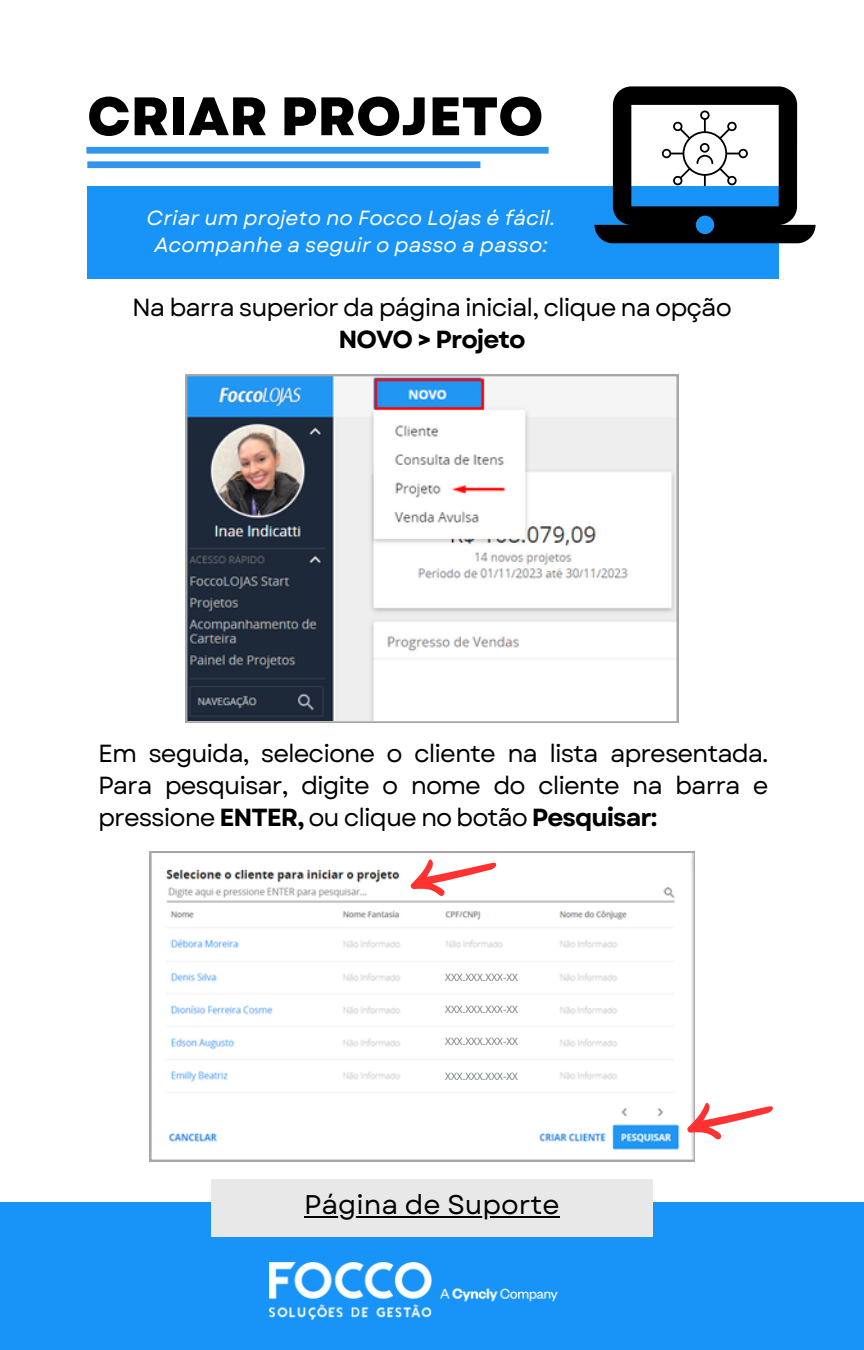
<style>
.page{position:relative;width:864px;height:1350px;background:#fff}
.page>*{position:absolute;margin:0;border:0;box-sizing:border-box;transform-origin:0 0}
.t1{font:800 54px "Garet";color:#000}
.t2{font:27px "Garet";color:#000}
.t3{font:24.75px/31.9px "Garet";letter-spacing:-.04em;color:#000;text-align:justify}
.t4{font:700 24.75px "Garet";letter-spacing:-.04em;color:#010101}
.t5{font:italic 20.47px/27px "Garet";color:#fff;text-align:center}
.t6{font:10.12px "Open Sans";color:#69767d}
.s1{font-weight:700}
</style>
<div class="page">
<div style="left:0;top:1203px;width:864px;height:147px;background:#1893f8"></div>
<div style="left:211px;top:1179px;width:442px;height:57px;background:#e9e8e9"></div>
<hr style="left:304px;top:1216px;width:256px;height:2px;background:#000">
<img style="left:269px;top:1262px;width:289px;height:58px">
<div style="left:87px;top:186px;width:692px;height:93px;background:#1893f8"></div>
<svg style="left:594px;top:86px;width:222px;height:157px"></svg>
<svg style="left:186px;top:375px;width:492px;height:347px"></svg>
<div style="left:86px;top:147px;width:463px;height:7px;background:#3195ec"></div>
<div style="left:87px;top:161px;width:393px;height:7px;background:#3195ec"></div>
<svg style="left:150px;top:851px;width:545px;height:310px"></svg>
<div style="left:439px;top:967px;width:85px;height:21px;background:#fff"></div>
<div style="left:439px;top:999px;width:79px;height:21px;background:#fff"></div>
<div style="left:439px;top:1031px;width:79px;height:21px;background:#fff"></div>
<svg style="left:405px;top:851px;width:96px;height:52px"></svg>
<div style="left:439px;top:1066px;width:79px;height:21px;background:#fff"></div>
<svg style="left:681px;top:1087px;width:92px;height:60px"></svg>
<h1 class="t1" style="left:87px;top:77px;width:457px">CRIAR PROJETO</h1>
<p class="t5" style="left:147px;top:205px;width:410px">Criar um projeto no Focco Lojas é fácil.<br>Acompanhe a seguir o passo a passo:</p>
<p class="t3" style="left:132px;top:292px;width:601px">Na barra superior da página inicial, clique na opção</p>
<p class="t4" style="left:338px;top:322px;width:189px">NOVO &gt; Projeto</p>
<p class="t3" style="left:98px;top:738px;width:672px">Em seguida, selecione o cliente na lista apresentada.<br>Para pesquisar, digite o nome do cliente na barra e pressione <span class="s1">ENTER,</span> ou clique no botão <span class="s1">Pesquisar:</span></p>
<p class="t6" style="left:445px;top:970px;width:74px">XXX.XXX.XXX-XX</p>
<p class="t6" style="left:445px;top:1002px;width:74px">XXX.XXX.XXX-XX</p>
<p class="t6" style="left:445px;top:1034px;width:74px">XXX.XXX.XXX-XX</p>
<p class="t6" style="left:445px;top:1069px;width:74px">XXX.XXX.XXX-XX</p>
<p class="t2" style="left:304px;top:1185px;width:257px">Página de Suporte</p>
</div>
